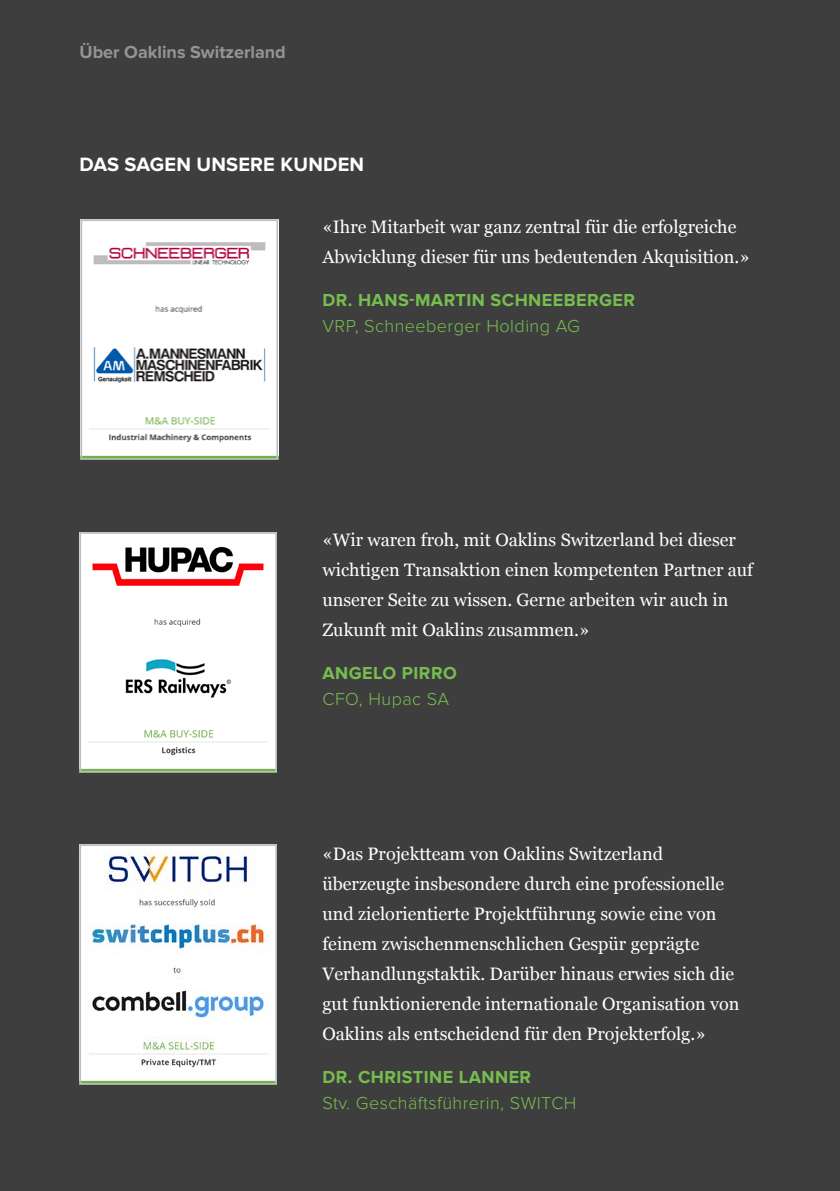
<style>
.page{position:relative;width:840px;height:1191px;background:#fff}
.page>*{position:absolute;margin:0;border:0;box-sizing:border-box;transform-origin:0 0}
._04_headline_level_2{font:700 20px "Proxima Nova";letter-spacing:.01em;color:#fff}
.t1{font:18px/30px "Georgia";color:#fff}
.t2{font:300 18px "Proxima Nova";letter-spacing:.025em;color:#77be4e}
.t3{font:700 18px "Proxima Nova";letter-spacing:.025em;color:#77be4e}
._03_headline_level_1{font:700 18px "Proxima Nova";color:#939598}
</style>
<div class="page">
<div style="left:0;top:0;width:839px;height:1191px;background:#3e3e3f"></div>
<img style="left:84px;top:222px;width:191px;height:234px">
<div style="left:81px;top:219px;width:197px;height:240px;border:2px solid #bcbdc0"></div>
<img style="left:82px;top:535px;width:192px;height:234px">
<div style="left:79px;top:532px;width:198px;height:240px;border:2px solid #bcbdc0"></div>
<img style="left:82px;top:847px;width:192px;height:234px">
<div style="left:79px;top:844px;width:198px;height:240px;border:2px solid #bcbdc0"></div>
<p class="_03_headline_level_1" style="left:79px;top:42px;width:208px">Über Oaklins Switzerland</p>
<p class="_04_headline_level_2" style="left:79px;top:153px;width:286px">DAS SAGEN UNSERE KUNDEN</p>
<p class="t1" style="left:322px;top:211px;width:428px">«Ihre Mitarbeit war ganz zentral für die erfolgreiche<br>Abwicklung dieser für uns bedeutenden Akquisition.»</p>
<p class="t3" style="left:322px;top:290px;width:314px">DR. HANS-MARTIN SCHNEEBERGER</p>
<p class="t2" style="left:322px;top:318px;width:259px">VRP, Schneeberger Holding AG</p>
<p class="t1" style="left:322px;top:524px;width:432px">«Wir waren froh, mit Oaklins Switzerland bei dieser wichtigen Transaktion einen kompetenten Partner auf unserer Seite zu wissen. Gerne arbeiten wir auch in Zukunft mit Oaklins zusammen.»</p>
<p class="t3" style="left:322px;top:663px;width:136px">ANGELO PIRRO</p>
<p class="t2" style="left:322px;top:691px;width:128px">CFO, Hupac SA</p>
<p class="t1" style="left:322px;top:838px;width:418px">«Das Projektteam von Oaklins Switzerland überzeugte insbesondere durch eine professionelle und zielorientierte Projektführung sowie eine von feinem zwischenmenschlichen Gespür geprägte Verhandlungstaktik. Darüber hinaus erwies sich die gut funktionierende internationale Organisation von Oaklins als entscheidend für den Projekterfolg.»</p>
<p class="t3" style="left:322px;top:1066px;width:210px">DR. CHRISTINE LANNER</p>
<p class="t2" style="left:322px;top:1095px;width:255px">Stv. Geschäftsführerin, SWITCH</p>
</div>
